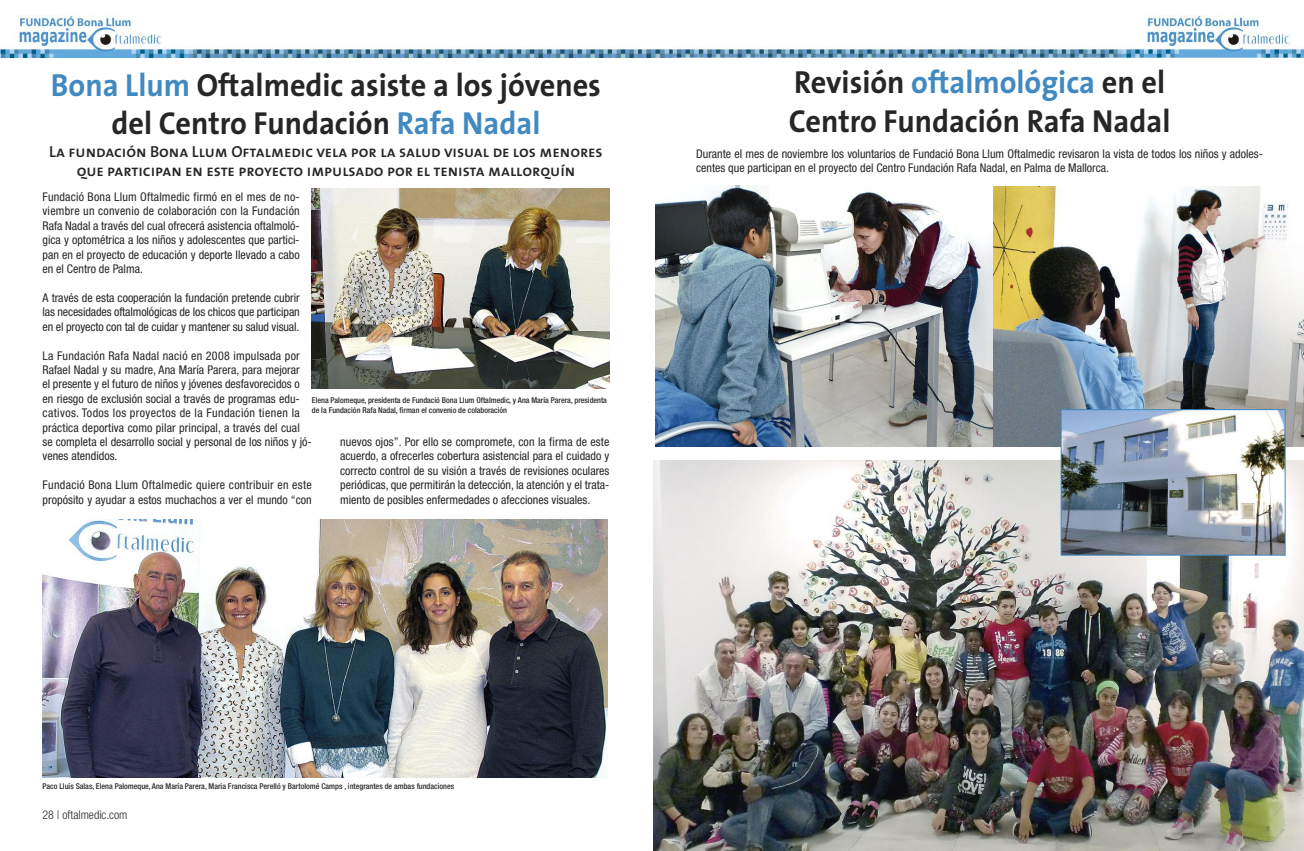
<style>
.page{position:relative;width:1304px;height:851px;background:#fff}
.page>*{position:absolute;margin:0;border:0;box-sizing:border-box;transform-origin:0 0}
.t1{font:700 32px/38.4px "The Sans";color:#272627;text-align:center;scale:.95 1}
.t2{font:16px/19.2px "The Sans Semi Bold Caps";color:#272627;text-align:center}
.t3{font:condensed 12px/14.4px "Helvetica Neue LT Std";color:#272627;text-align:justify}
.t4{font:condensed 12px/14.4px "Helvetica Neue LT Std";letter-spacing:.025em;color:#272627}
.t5{font:300 condensed 12px "Helvetica Neue LT Std";color:#272627}
.t6{font:500 condensed 8px/10px "Helvetica Neue LT Std";color:#272627}
.s1{color:#4189c1}
</style>
<div class="page">
<img style="left:0;top:15px;width:1304px;height:43px">
<img style="left:638px;top:15px;width:34px;height:43px">
<img style="left:43px;top:519px;width:565px;height:258px">
<img style="left:312px;top:189px;width:297px;height:199px">
<img style="left:655px;top:186px;width:339px;height:260px">
<img style="left:994px;top:186px;width:310px;height:260px">
<img style="left:654px;top:460px;width:650px;height:390px">
<img style="left:1063px;top:411px;width:221px;height:142px">
<div style="left:1061px;top:409px;width:225px;height:146px;border:1px solid #4189c1"></div>
<h1 class="t1" style="left:51px;top:69px;width:580px"><span class="s1">Bona Llum</span> Oftalmedic asiste a los jóvenes del Centro Fundación <span class="s1">Rafa Nadal</span></h1>
<h2 class="t2" style="left:49px;top:143px;width:555px">La fundación Bona Llum Oftalmedic vela por la salud visual de los menores que participan en este proyecto impulsado por el tenista mallorquín</h2>
<p class="t3" style="left:43px;top:190px;width:259px">Fundació Bona Llum Oftalmedic firmó en el mes de no&shy;viembre un convenio de colaboración con la Fundación Rafa Nadal a través del cual ofrecerá asistencia oftalmoló&shy;gica y optométrica a los niños y adolescentes que partici&shy;pan en el proyecto de educación y deporte llevado a cabo en el Centro de Palma.</p>
<p class="t3" style="left:43px;top:291px;width:259px">A través de esta cooperación la fundación pretende cubrir las necesidades oftalmológicas de los chicos que participan en el proyecto con tal de cuidar y mantener su salud visual.</p>
<p class="t3" style="left:43px;top:349px;width:271px;text-align:left">La Fundación Rafa Nadal nació en 2008 impulsada por Rafael Nadal y su madre, Ana María Parera, para mejorar<br>el presente y el futuro de niños y jóvenes desfavorecidos o en riesgo de exclusión social a través de programas edu&shy;cativos. Todos los proyectos de la Fundación tienen la práctica deportiva como pilar principal, a través del cual se completa el desarrollo social y personal de los niños y jó&shy;venes atendidos.</p>
<p class="t4" style="left:43px;top:478px;width:271px">Fundació Bona Llum Oftalmedic quiere contribuir en este propósito y ayudar a estos muchachos a ver el mundo “con</p>
<p class="t6" style="left:312px;top:396px;width:297px">Elena Palomeque, presidenta de Fundació Bona Llum Oftalmedic, y Ana María Parera, presidenta de la Fundación Rafa Nadal, firman el convenio de colaboración</p>
<p class="t3" style="left:340px;top:435px;width:271px">nuevos ojos”. Por ello se compromete, con la firma de este acuerdo, a ofrecerles cobertura asistencial para el cuidado y correcto control de su visión a través de revisiones oculares periódicas, que permitirán la detección, la atención y el trata&shy;miento de posibles enfermedades o afecciones visuales.</p>
<h1 class="t1" style="left:789px;top:66px;width:403px;text-align:left">Revisión <span class="s1">oftalmológica</span> en el<br>Centro Fundación Rafa Nadal</h1>
<p class="t3" style="left:696px;top:147px;width:568px">Durante el mes de noviembre los voluntarios de Fundació Bona Llum Oftalmedic revisaron la vista de todos los niños y adoles&shy;centes que participan en el proyecto del Centro Fundación Rafa Nadal, en Palma de Mallorca.</p>
<p class="t6" style="left:43px;top:781px;width:413px">Paco Lluís Salas, Elena Palomeque, Ana María Parera, Maria Francisca Perelló y Bartolomé Camps , integrantes de ambas fundaciones</p>
<p class="t5" style="left:43px;top:810px;width:87px">28 | oftalmedic.com</p>
</div>
